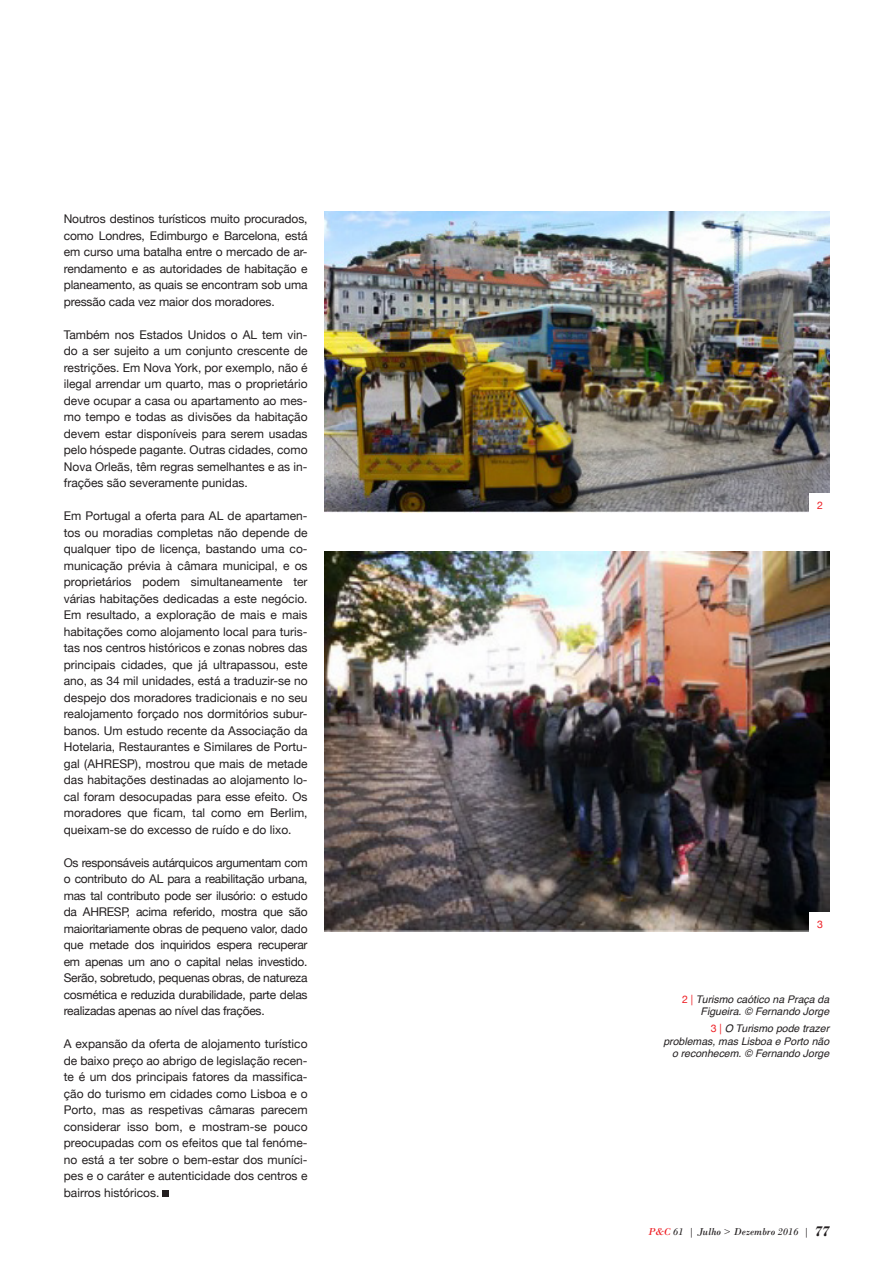
<style>
.page{position:relative;width:893px;height:1263px;background:#fff}
.page>*{position:absolute;margin:0;border:0;box-sizing:border-box;transform-origin:0 0}
.t1{font:12px/16.5px "Helvetica Neue";color:#231f20;text-align:justify}
.t2{font:italic 10.5px/12.6px "Helvetica";color:#231f20;text-align:right}
.t3{font:italic 10.5px "Bodoni";letter-spacing:.01em;color:#231f20}
.t4{font:10.5px "Helvetica Neue";color:#ee1d23}
.s1{font-family:"Helvetica Neue";font-style:normal;color:#ee1d23}
.s2{color:#ee1d23}
.s3{font-weight:700;font-size:15px}
</style>
<div class="page">
<div style="left:163px;top:1190px;width:6px;height:7px;background:#231f20"></div>
<img style="left:325px;top:212px;width:504px;height:301px">
<div style="left:809px;top:493px;width:22px;height:21px;background:#fff"></div>
<img style="left:325px;top:552px;width:504px;height:380px">
<div style="left:809px;top:912px;width:22px;height:21px;background:#fff"></div>
<p class="t1" style="left:64px;top:210px;width:245px">Noutros destinos turísticos muito procurados, como Londres, Edimburgo e Barcelona, está em curso uma batalha entre o mercado de ar&shy;rendamento e as autoridades de habitação e planeamento, as quais se encontram sob uma pressão cada vez maior dos moradores.</p>
<p class="t1" style="left:64px;top:326px;width:245px">Também nos Estados Unidos o AL tem vin&shy;do a ser sujeito a um conjunto crescente de restrições. Em Nova York, por exemplo, não é ilegal arrendar um quarto, mas o proprietário deve ocupar a casa ou apartamento ao mes&shy;mo tempo e todas as divisões da habitação devem estar disponíveis para serem usadas pelo hóspede pagante. Outras cidades, como Nova Orleãs, têm regras semelhantes e as in&shy;frações são severamente punidas.</p>
<p class="t1" style="left:64px;top:507px;width:245px">Em Portugal a oferta para AL de apartamen&shy;tos ou moradias completas não depende de qualquer tipo de licença, bastando uma co&shy;municação prévia à câmara municipal, e os proprietários podem simultaneamente ter várias habitações dedicadas a este negócio.<br>Em resultado, a exploração de mais e mais habitações como alojamento local para turis&shy;tas nos centros históricos e zonas nobres das principais cidades, que já ultrapassou, este ano, as 34 mil unidades, está a traduzir-se no despejo dos moradores tradicionais e no seu realojamento forçado nos dormitórios subur&shy;banos. Um estudo recente da Associação da Hotelaria, Restaurantes e Similares de Portu&shy;gal (AHRES</p>
<p class="t1" style="left:64px;top:755px;width:245px;text-indent:63px">P), mostrou que mais de metade das habitações destinadas ao alojamento lo&shy;cal foram desocupadas para esse efeito. Os moradores que ficam, tal como em Berlim, queixam-se do excesso de ruído e do lixo.</p>
<p class="t1" style="left:64px;top:854px;width:245px">Os responsáveis autárquicos argumentam com o contributo do AL para a reabilitação urbana, mas tal contributo pode ser ilusório: o estudo da AHRES</p>
<p class="t1" style="left:64px;top:903px;width:245px;text-indent:58px">P, acima referido, mostra que são maioritariamente obras de pequeno valor, dado que metade dos inquiridos espera recuperar em apenas um ano o capital nelas investido.<br>Serão, sobretudo, pequenas obras, de natureza cosmética e reduzida durabilidade, parte delas realizadas apenas ao nível das frações.</p>
<p class="t1" style="left:64px;top:1035px;width:245px">A expansão da oferta de alojamento turístico de baixo preço ao abrigo de legislação recen&shy;te é um dos principais fatores da massifica&shy;ção do turismo em cidades como Lisboa e o Porto, mas as respetivas câmaras parecem considerar isso bom, e mostram-se pouco preocupadas com os efeitos que tal fenóme&shy;no está a ter sobre o bem-estar dos muníci&shy;pes e o caráter e autenticidade dos centros e bairros históricos.</p>
<p class="t4" style="left:817px;top:499px;width:7px">2</p>
<p class="t4" style="left:817px;top:918px;width:7px">3</p>
<p class="t2" style="left:682px;top:993px;width:149px"><span class="s1">2 |</span> Turismo caótico na Praça da<br>Figueira. © Fernando Jorge</p>
<p class="t2" style="left:663px;top:1022px;width:167px"><span class="s1">3 |</span> O Turismo pode trazer problemas, mas Lisboa e Porto não o reconhecem. © Fernando Jorge</p>
<p class="t3" style="left:648px;top:1225px;width:183px"><span class="s2">P&amp;C</span> 61 | Julho &gt; Dezembro 2016 | <span class="s3">77</span></p>
</div>
